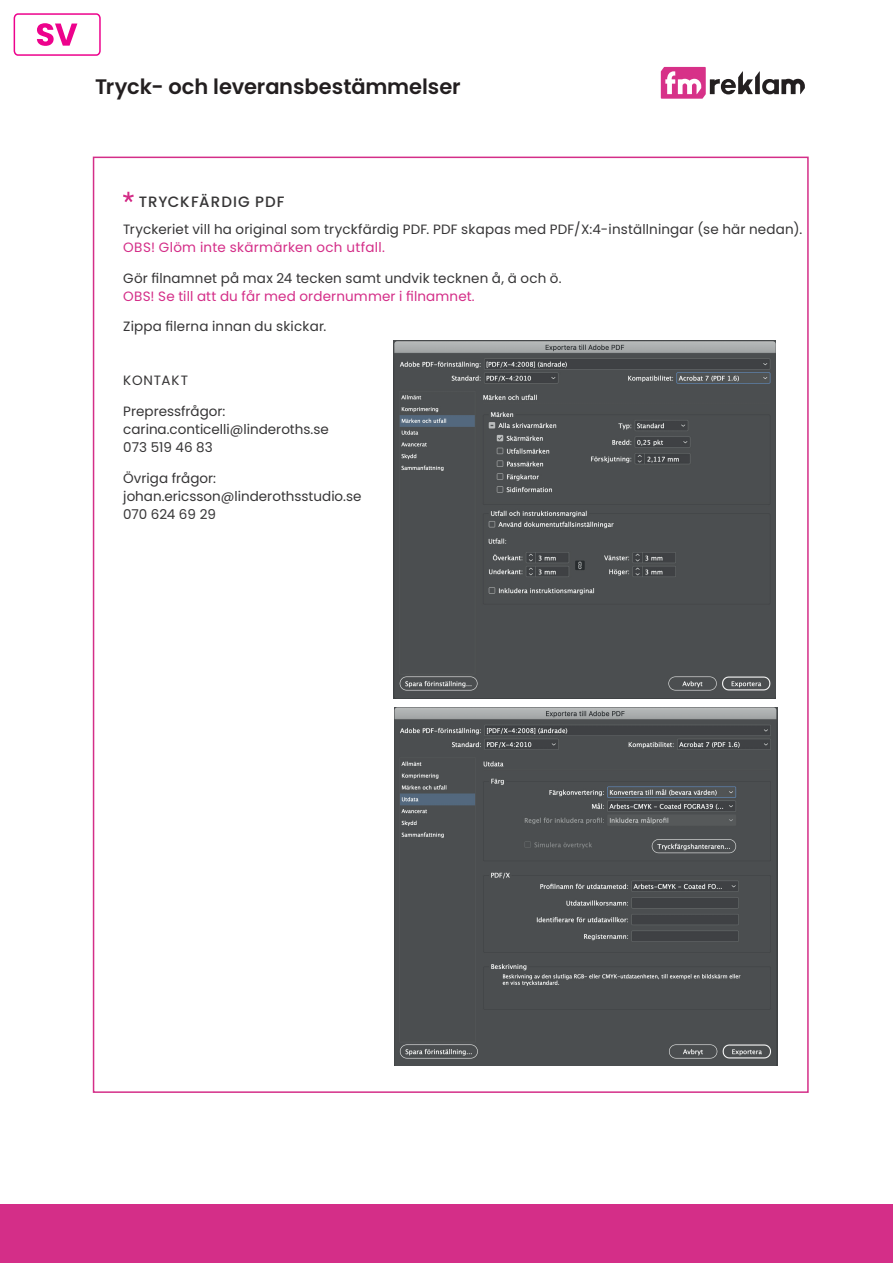
<style>
.page{position:relative;width:893px;height:1263px;background:#fff}
.page>*{position:absolute;margin:0;border:0;box-sizing:border-box;transform-origin:0 0}
.t1{font:600 21px "Poppins";letter-spacing:-.005em;color:#231f20}
.t2{font:500 15px "Poppins";letter-spacing:.07em;color:#363536}
.t3{font:13.5px/18px "Poppins";letter-spacing:.01em;color:#363536}
.t4{font:13.5px "Poppins";letter-spacing:.015em;color:#d42e88}
.t5{font:13.5px "Poppins";letter-spacing:.065em;color:#363536}
</style>
<div class="page">
<svg style="left:123px;top:192px;width:11px;height:10px"></svg>
<img style="left:394px;top:340px;width:381px;height:359px">
<img style="left:395px;top:708px;width:382px;height:357px">
<svg style="left:661px;top:67px;width:144px;height:32px"></svg>
<div style="left:0;top:1204px;width:893px;height:59px;background:#d42e88"></div>
<div style="left:14px;top:13px;width:87px;height:43px;border:2px solid #ed028c;border-radius:4px"></div>
<svg style="left:37px;top:23px;width:40px;height:23px"></svg>
<h1 class="t1" style="left:95px;top:74px;width:367px">Tryck- och leveransbestämmelser</h1>
<p class="t2" style="left:139px;top:193px;width:147px">TRYCKFÄRDIG PDF</p>
<p class="t3" style="left:123px;top:220px;width:680px">Tryckeriet vill ha original som tryckfärdig PDF. PDF skapas med PDF/X:4-inställningar (se här nedan).</p>
<p class="t4" style="left:123px;top:239px;width:263px">OBS! Glöm inte skärmärken och utfall.</p>
<p class="t3" style="left:123px;top:269px;width:440px">Gör filnamnet på max 24 tecken samt undvik tecknen å, ä och ö.</p>
<p class="t4" style="left:123px;top:288px;width:353px">OBS! Se till att du får med ordernummer i filnamnet.</p>
<p class="t3" style="left:123px;top:318px;width:205px">Zippa filerna innan du skickar.</p>
<p class="t5" style="left:123px;top:373px;width:66px">KONTAKT</p>
<p class="t3" style="left:123px;top:402px;width:207px">Prepressfrågor: carina.conticelli@linderoths.se<br>073 519 46 83</p>
<p class="t3" style="left:123px;top:469px;width:240px">Övriga frågor: johan.ericsson@linderothsstudio.se<br>070 624 69 29</p>
</div>
